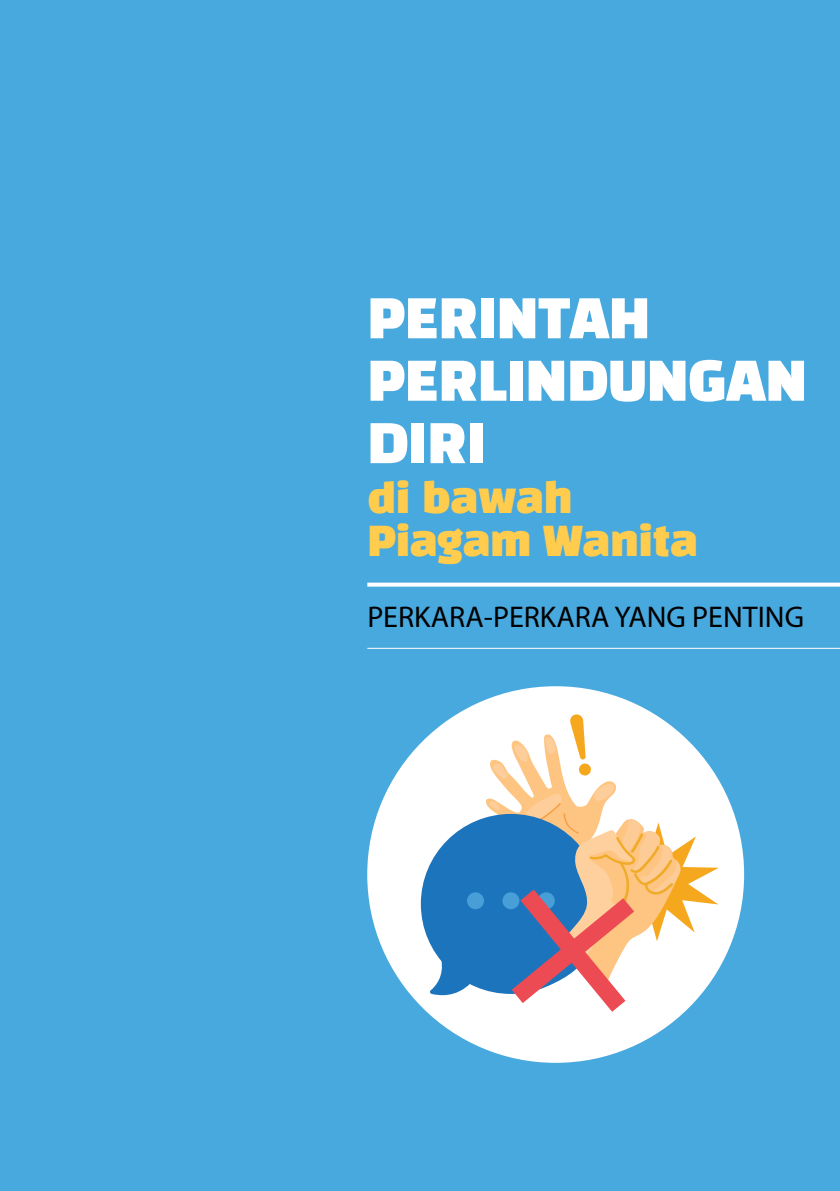
<style>
.page{position:relative;width:840px;height:1191px;background:#fff}
.page>*{position:absolute;margin:0;border:0;box-sizing:border-box;transform-origin:0 0}
.t1{font:53.2px/62.4px "Black Han Sans";letter-spacing:-.005em;color:#fff}
.t2{font:40.2px/43px "Black Han Sans";letter-spacing:-.005em;color:#ffcc4e}
.t3{font:30px "Myriad Pro";color:#000}
</style>
<div class="page">
<div style="left:0;top:0;width:839px;height:1191px;background:#48a9df"></div>
<svg style="left:367px;top:582px;width:472px;height:4px;background:#e1f0f9"></svg>
<hr style="left:367px;top:648px;width:472px;height:1px;background:#fff">
<div style="left:367px;top:686px;width:376px;height:376px;background:#fff;border-radius:50%"></div>
<svg style="left:425px;top:714px;width:293px;height:297px"></svg>
<h1 class="t1" style="left:367px;top:291px;width:441px">PERINTAH<br>PERLINDUNGAN<br>DIRI</h1>
<h2 class="t2" style="left:367px;top:479px;width:332px">di bawah<br>Piagam Wanita</h2>
<p class="t3" style="left:367px;top:598px;width:438px">PERKARA-PERKARA YANG PENTING</p>
</div>
